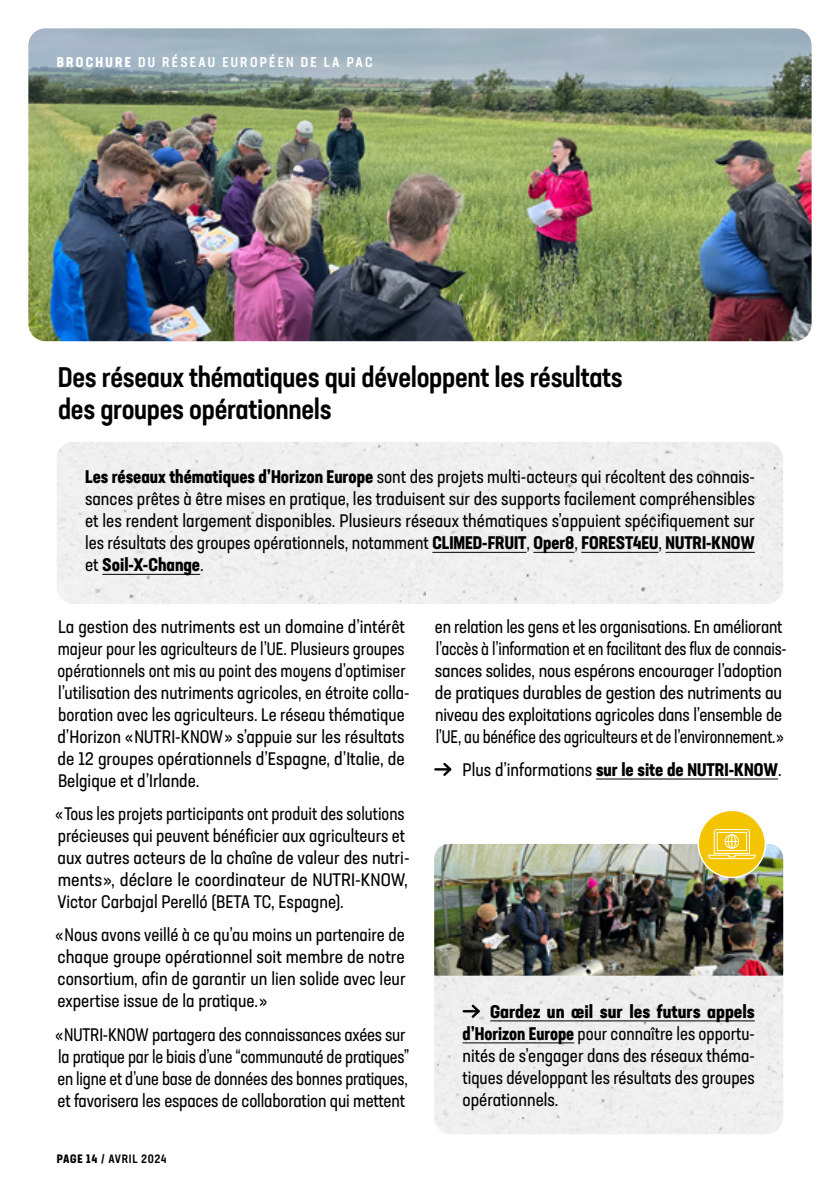
<style>
.page{position:relative;width:840px;height:1191px;background:#fff}
.page>*{position:absolute;margin:0;border:0;box-sizing:border-box;transform-origin:0 0}
.t1{font:500 condensed 28px/32px "Neusa Next Std";letter-spacing:-.01em;color:#000}
.Lauftext{font:condensed 18px/22px "Neusa Next Std";color:#000}
.Lauftext-2{font:condensed 18px/22px "Neusa Next Std";color:#000;scale:.95 1}
.TEXTE_BULLET_sans_retrait{font:condensed 18px/22px "Neusa Next Std";color:#000;text-align:justify}
.TEXTE_BULLET{font:700 condensed 18px "Neusa Next Std";color:#000}
.EN_TETE{font:500 condensed 14px "Neusa Next Std";letter-spacing:.16em;color:#fff}
.t2{font:500 condensed 12px "Neusa Next Std";letter-spacing:.05em;color:#000}
.s1{font-weight:700}
.s2{font-weight:400}
</style>
<div class="page">
<img style="left:434px;top:844px;width:348px;height:131px">
<img style="left:28px;top:28px;width:783px;height:313px">
<div style="left:57px;top:442px;width:725px;height:162px;background:#f0f0f0"></div>
<img style="left:28px;top:28px;width:783px;height:136px;border-radius:17px">
<div style="left:434px;top:975px;width:348px;height:159px;background:#efefef"></div>
<hr style="left:595px;top:778px;width:182px;height:1px;background:#000">
<svg style="left:435px;top:762px;width:16px;height:14px"></svg>
<hr style="left:432px;top:552px;width:94px;height:1px;background:#000">
<hr style="left:533px;top:552px;width:41px;height:1px;background:#000">
<hr style="left:581px;top:552px;width:77px;height:1px;background:#000">
<hr style="left:665px;top:552px;width:89px;height:1px;background:#000">
<hr style="left:102px;top:574px;width:98px;height:1px;background:#000">
<hr style="left:490px;top:1020px;width:264px;height:1px;background:#000">
<hr style="left:462px;top:1042px;width:112px;height:1px;background:#000">
<svg style="left:463px;top:1004px;width:16px;height:14px"></svg>
<div style="left:697px;top:810px;width:68px;height:67px;background:#f5c400;border-radius:50%"></div>
<svg style="left:707px;top:829px;width:48px;height:30px"></svg>
<div style="left:697px;top:809px;width:68px;height:69px;border:2px solid #fff;border-radius:50%"></div>
<p class="EN_TETE" style="left:57px;top:54px;width:317px"><span class="s1">BROCHURE</span> DU RÉSEAU EUROPÉEN DE LA PAC</p>
<h2 class="t1" style="left:58px;top:361px;width:566px">Des réseaux thématiques qui développent les résultats des groupes opérationnels</h2>
<p class="Lauftext" style="left:85px;top:466px;width:670px;text-align:justify"><span class="s1">Les réseaux thématiques d’Horizon Europe</span> sont des projets multi-acteurs qui récoltent des connais&shy;sances prêtes à être mises en pratique, les traduisent sur des supports facilement compréhensibles et les rendent largement disponibles. Plusieurs réseaux thématiques s’appuient spécifiquement sur les résultats des groupes opérationnels, notamment <span class="s1">CLIMED-FRUIT</span>, <span class="s1">Oper8</span>, <span class="s1">FOREST4EU</span>, <span class="s1">NUTRI-KNOW </span>et <span class="s1">Soil-X-Change</span>.</p>
<p class="Lauftext" style="left:57px;top:615px;width:353px">La gestion des nutriments est un domaine d’intérêt majeur pour les agriculteurs de l’UE. Plusieurs groupes opérationnels ont mis au point des moyens d’optimiser l’utilisation des nutriments agricoles, en étroite colla&shy;boration avec les agriculteurs. Le réseau thématique d’Horizon « NUTRI-KNOW » s’appuie sur les résultats de 12 groupes opérationnels d’Espagne, d’Italie, de Belgique et d’Irlande.</p>
<p class="Lauftext-2" style="left:55px;top:802px;width:374px">« Tous les projets participants ont produit des solutions précieuses qui peuvent bénéficier aux agriculteurs et aux autres acteurs de la chaîne de valeur des nutri&shy;ments », déclare le coordinateur de NUTRI-KNOW, Victor Carbajal Perelló (BETA TC, Espagne).</p>
<p class="Lauftext" style="left:55px;top:924px;width:351px;text-align:justify">« Nous avons veillé à ce qu’au moins un partenaire de chaque groupe opérationnel soit membre de notre consortium, afin de garantir un lien solide avec leur expertise issue de la pratique. »</p>
<p class="Lauftext" style="left:55px;top:1023px;width:355px">« NUTRI-KNOW partagera des connaissances axées sur la pratique par le biais d’une “communauté de pratiques” en ligne et d’une base de données des bonnes pratiques, et favorisera les espaces de collaboration qui mettent</p>
<p class="t2" style="left:57px;top:1151px;width:111px"><span class="s1">PAGE 14</span> / AVRIL 2024</p>
<p class="Lauftext" style="left:434px;top:615px;width:353px">en relation les gens et les organisations. En améliorant l’accès à l’information et en facilitant des flux de connais&shy;sances solides, nous espérons encourager l’adoption de pratiques durables de gestion des nutriments au niveau des exploitations agricoles dans l’ensemble de l’UE, au bénéfice des agriculteurs et de l’environnement. »</p>
<p class="TEXTE_BULLET" style="left:462px;top:758px;width:320px"><span class="s2">Plus d’informations</span> sur le site de NUTRI-KNOW<span class="s2">.</span></p>
<p class="TEXTE_BULLET_sans_retrait" style="left:462px;top:1000px;width:293px;text-indent:28px"><span class="s1">Gardez un œil sur les futurs appels d’Horizon Europe</span> pour connaître les opportu&shy;nités de s’engager dans des réseaux théma&shy;tiques développant les résultats des groupes opérationnels.</p>
</div>
